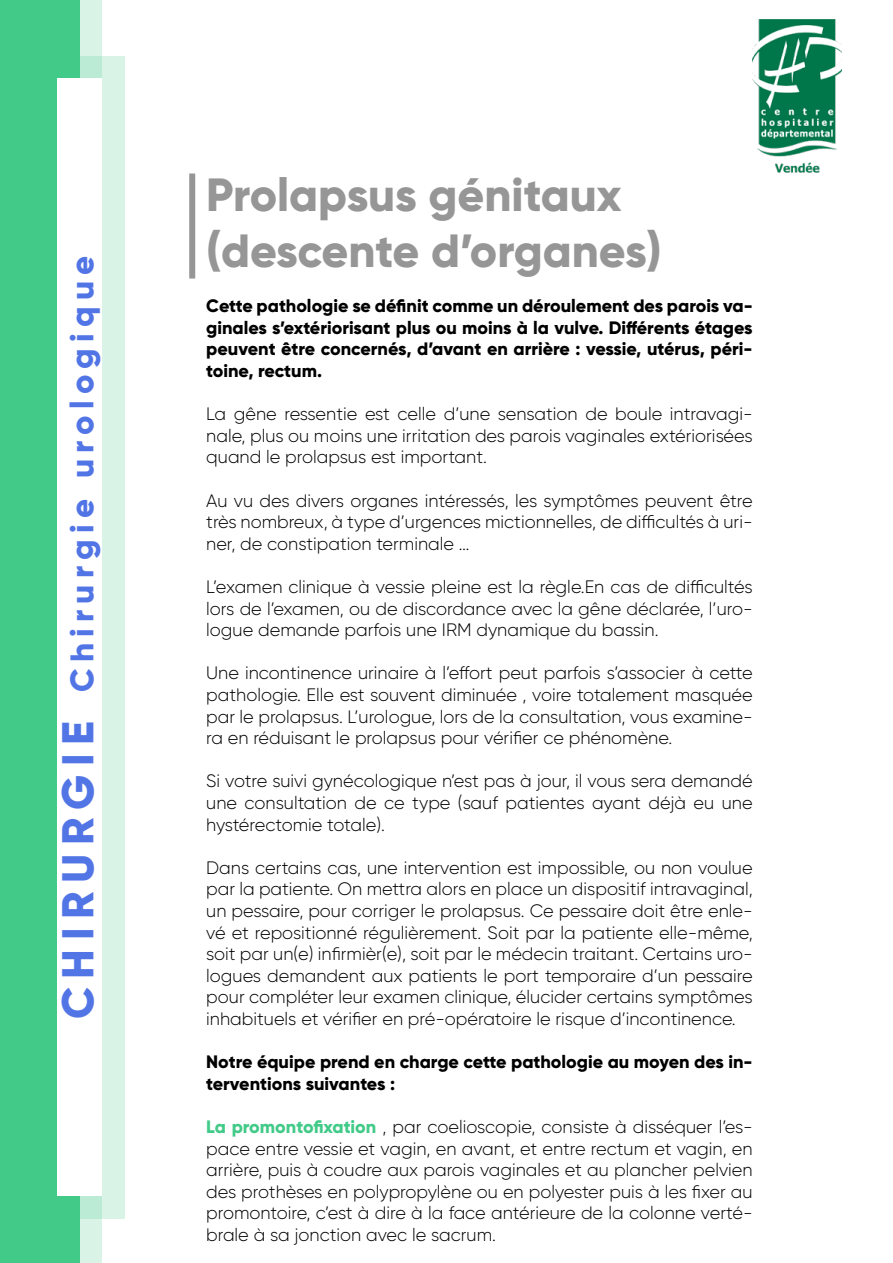
<style>
.page{position:relative;width:893px;height:1263px;background:#fff}
.page>*{position:absolute;margin:0;border:0;box-sizing:border-box;transform-origin:0 0}
.t1{font:800 46.5px/55.8px "Gilroy";color:#969696}
.t2{font:800 32.7px "Gilroy";letter-spacing:.19em;color:#5275e6}
.t3{font:300 18px/21.6px "Gilroy";color:#000;text-align:justify}
.t4{font:800 18px/21.6px "Gilroy";color:#000;text-align:justify}
.s1{font-size:44.55px}
.s2{font-weight:800;color:#42ca88}
</style>
<div class="page">
<div style="left:22px;top:0;width:80px;height:1263px;background:#d9f4e7"></div>
<div style="left:63px;top:56px;width:61px;height:1162px;background:#d9f4e7"></div>
<div style="left:0;top:0;width:80px;height:1263px;background:#42ca88"></div>
<div style="left:57px;top:78px;width:45px;height:1118px;background:#fff"></div>
<img style="left:753px;top:19px;width:89px;height:154px">
<div style="left:189px;top:173px;width:6px;height:106px;background:#969696"></div>
<h2 class="t2" style="left:61px;top:1019px;width:765px;rotate:-90deg"><span class="s1">CHIRURGIE</span> Chirurgie urologique</h2>
<h1 class="t1" style="left:206px;top:166px;width:457px">Prolapsus génitaux (descente d’organes)</h1>
<p class="t4" style="left:206px;top:295px;width:548px">Cette pathologie se définit comme un déroulement des parois va&shy;ginales s’extériorisant plus ou moins à la vulve. Différents étages peuvent être concernés, d’avant en arrière : vessie, utérus, péri&shy;toine, rectum.</p>
<p class="t3" style="left:206px;top:403px;width:548px">La gêne ressentie est celle d’une sensation de boule intravagi&shy;nale, plus ou moins une irritation des parois vaginales extériorisées quand le prolapsus est important.</p>
<p class="t3" style="left:206px;top:489px;width:548px">Au vu des divers organes intéressés, les symptômes peuvent être très nombreux, à type d’urgences mictionnelles, de difficultés à uri&shy;ner, de constipation terminale …</p>
<p class="t3" style="left:206px;top:576px;width:548px">L’examen clinique à vessie pleine est la règle.En cas de difficultés lors de l’examen, ou de discordance avec la gêne déclarée, l’uro&shy;logue demande parfois une IRM dynamique du bassin.</p>
<p class="t3" style="left:206px;top:662px;width:548px">Une incontinence urinaire à l’effort peut parfois s’associer à cette pathologie. Elle est souvent diminuée , voire totalement masquée par le prolapsus. L’urologue, lors de la consultation, vous examine&shy;ra en réduisant le prolapsus pour vérifier ce phénomène.</p>
<p class="t3" style="left:206px;top:770px;width:548px">Si votre suivi gynécologique n’est pas à jour, il vous sera demandé une consultation de ce type (sauf patientes ayant déjà eu une hystérectomie totale).</p>
<p class="t3" style="left:206px;top:856px;width:548px">Dans certains cas, une intervention est impossible, ou non voulue par la patiente. On mettra alors en place un dispositif intravaginal, un pessaire, pour corriger le prolapsus. Ce pessaire doit être enle&shy;vé et repositionné régulièrement. Soit par la patiente elle-même, soit par un(e) infirmièr(e), soit par le médecin traitant. Certains uro&shy;logues demandent aux patients le port temporaire d’un pessaire pour compléter leur examen clinique, élucider certains symptômes inhabituels et vérifier en pré-opératoire le risque d’incontinence.</p>
<p class="t4" style="left:206px;top:1051px;width:548px">Notre équipe prend en charge cette pathologie au moyen des in&shy;terventions suivantes :</p>
<p class="t3" style="left:206px;top:1116px;width:548px"><span class="s2">La promontofixation</span> , par coelioscopie, consiste à disséquer l’es&shy;pace entre vessie et vagin, en avant, et entre rectum et vagin, en arrière, puis à coudre aux parois vaginales et au plancher pelvien des prothèses en polypropylène ou en polyester puis à les fixer au promontoire, c’est à dire à la face antérieure de la colonne verté&shy;brale à sa jonction avec le sacrum.</p>
</div>
